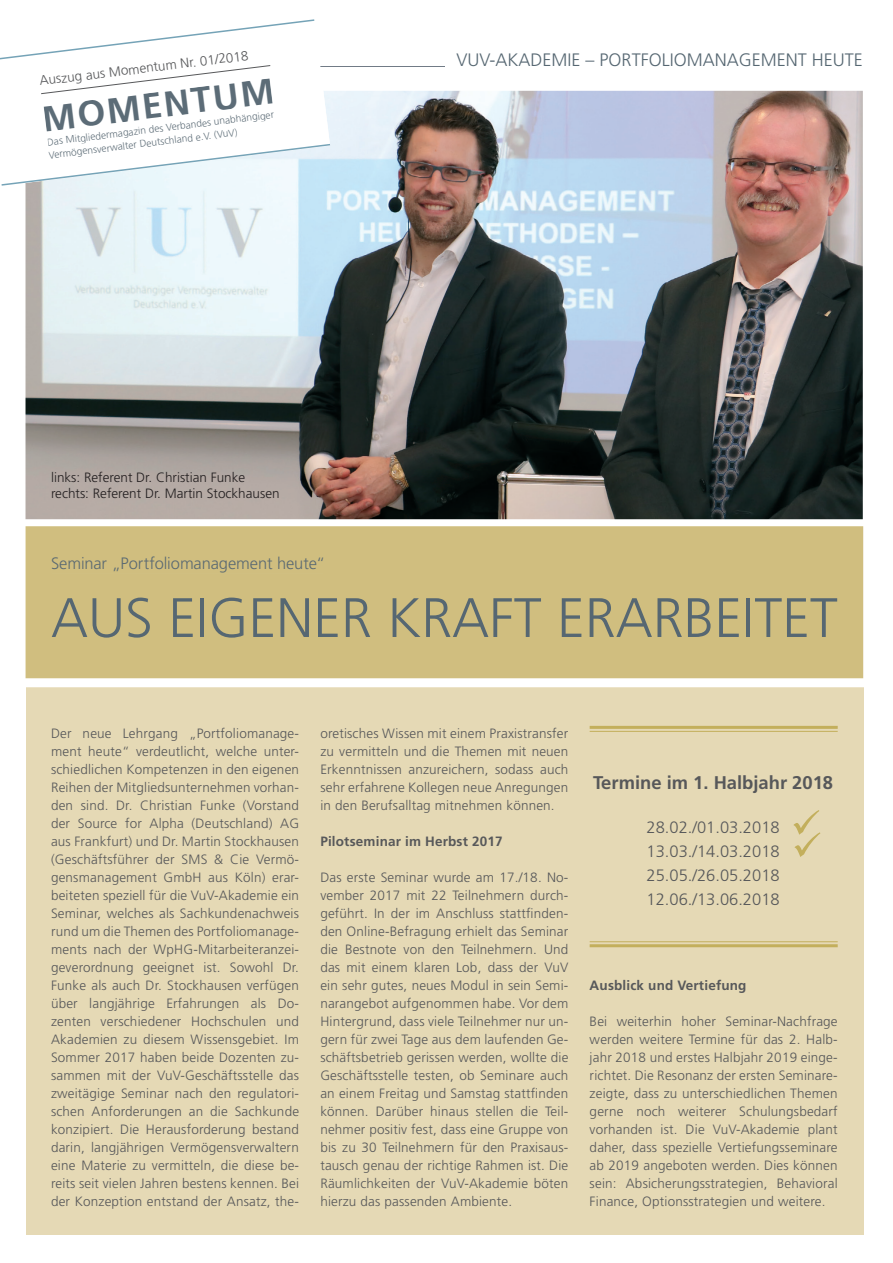
<style>
.page{position:relative;width:893px;height:1263px;background:#fff}
.page>*{position:absolute;margin:0;border:0;box-sizing:border-box;transform-origin:0 0}
.t1{font:300 55.5px "Frutiger LT Std";color:#566772}
.t2{font:700 35.85px "Frutiger LT Std";color:#5c6c77}
.t3{font:700 18.3px "Frutiger LT Std";color:#57585a}
.t4{font:300 18px "Frutiger LT Std";color:#566772}
.t5{font:300 16.5px/24px "Frutiger LT Std";color:#57585a;text-align:justify}
.t6{font:300 16.5px "Frutiger LT Std";letter-spacing:-.005em;color:#5b6a72}
.t7{font:300 13.5px/18px "Frutiger LT Std";letter-spacing:.015em;color:#57585a;text-align:justify}
.t8{font:300 13.5px/16.2px "Frutiger LT Std";color:#231f20}
.t9{font:700 13.5px "Frutiger LT Std";letter-spacing:.015em;color:#57585a}
.t10{font:300 10.2px/13px "Frutiger LT Std";color:#63727c}
</style>
<div class="page">
<div style="left:26px;top:526px;width:837px;height:152px;background:#d0be7f"></div>
<hr style="left:26px;top:66px;width:419px;height:1px;background:#717b86">
<div style="left:26px;top:682px;width:838px;height:553px;background:#e5d9b5"></div>
<div style="left:13px;top:678px;width:878px;height:9px;background:#fff"></div>
<div style="left:52px;top:557px;width:271px;height:16px;background:#d0be7f"></div>
<img style="left:26px;top:91px;width:837px;height:428px">
<hr style="left:590px;top:726px;width:248px;height:3px;background:#c3af5c">
<hr style="left:590px;top:731px;width:248px;height:1px;background:#c3af5c">
<hr style="left:590px;top:941px;width:248px;height:1px;background:#c3af5c">
<hr style="left:590px;top:944px;width:248px;height:3px;background:#c3af5c">
<svg style="left:793px;top:810px;width:27px;height:47px"></svg>
<svg style="left:0;top:19px;width:332px;height:168px"></svg>
<p class="t7" style="left:39px;top:72px;width:212px;rotate:-7deg">Auszug aus Momentum Nr. 01/2018</p>
<h2 class="t2" style="left:40px;top:98px;width:235px;rotate:-7deg">MOMENTUM</h2>
<p class="t10" style="left:46px;top:136px;width:230px;rotate:-7deg">Das Mitgliedermagazin des Verbandes unabhängiger<br>Vermögensverwalter Deutschland e.V. (VuV)</p>
<p class="t8" style="left:51px;top:469px;width:230px">links: Referent Dr. Christian Funke rechts: Referent Dr. Martin Stockhausen</p>
<p class="t6" style="left:51px;top:554px;width:276px">Seminar „Portfoliomanagement heute“</p>
<h3 class="t4" style="left:457px;top:49px;width:408px">VUV-AKADEMIE – PORTFOLIOMANAGEMENT HEUTE</h3>
<h1 class="t1" style="left:51px;top:586px;width:788px">AUS EIGENER KRAFT ERARBEITET</h1>
<p class="t7" style="left:51px;top:725px;width:250px">Der neue Lehrgang „Portfoliomanage&shy;ment heute“ verdeutlicht, welche unter&shy;schiedlichen Kompetenzen in den eigenen Reihen der Mitgliedsunternehmen vorhan&shy;den sind. Dr. Christian Funke (Vorstand der Source for Alpha (Deutschland) AG aus Frankfurt) und Dr. Martin Stockhausen (Geschäftsführer der SMS &amp; Cie Vermö&shy;gensmanagement GmbH aus Köln) erar&shy;beiteten speziell für die VuV-Akademie ein Seminar, welches als Sachkundenachweis rund um die Themen des Portfoliomanage&shy;ments nach der WpHG-Mitarbeiteranzei&shy;geverordnung geeignet ist. Sowohl Dr.<br>Funke als auch Dr. Stockhausen verfügen über langjährige Erfahrungen als Do&shy;zenten verschiedener Hochschulen und Akademien zu diesem Wissensgebiet. Im Sommer 2017 haben beide Dozenten zu&shy;sammen mit der VuV-Geschäftsstelle das zweitägige Seminar nach den regulatori&shy;schen Anforderungen an die Sachkunde konzipiert. Die Herausforderung bestand darin, langjährigen Vermögensverwaltern eine Materie zu vermitteln, die diese be&shy;reits seit vielen Jahren bestens kennen. Bei der Konzeption entstand der Ansatz, the-</p>
<p class="t7" style="left:320px;top:725px;width:250px">oretisches Wissen mit einem Praxistransfer zu vermitteln und die Themen mit neuen Erkenntnissen anzureichern, sodass auch sehr erfahrene Kollegen neue Anregungen in den Berufsalltag mitnehmen können.</p>
<p class="t9" style="left:320px;top:833px;width:184px">Pilotseminar im Herbst 2017</p>
<p class="t7" style="left:320px;top:869px;width:250px">Das erste Seminar wurde am 17./18. No&shy;vember 2017 mit 22 Teilnehmern durch&shy;geführt. In der im Anschluss stattfinden&shy;den Online-Befragung erhielt das Seminar die Bestnote von den Teilnehmern. Und das mit einem klaren Lob, dass der VuV ein sehr gutes, neues Modul in sein Semi&shy;narangebot aufgenommen habe. Vor dem Hintergrund, dass viele Teilnehmer nur un&shy;gern für zwei Tage aus dem laufenden Ge&shy;schäftsbetrieb gerissen werden, wollte die Geschäftsstelle testen, ob Seminare auch an einem Freitag und Samstag stattfinden können. Darüber hinaus stellen die Teil&shy;nehmer positiv fest, dass eine Gruppe von bis zu 30 Teilnehmern für den Praxisaus&shy;tausch genau der richtige Rahmen ist. Die Räumlichkeiten der VuV-Akademie böten hierzu das passenden Ambiente.</p>
<h3 class="t3" style="left:593px;top:771px;width:242px">Termine im 1. Halbjahr 2018</h3>
<p class="t5" style="left:647px;top:815px;width:135px">28.02./01.03.2018<br>13.03./14.03.2018<br>25.05./26.05.2018<br>12.06./13.06.2018</p>
<p class="t9" style="left:590px;top:977px;width:158px">Ausblick und Vertiefung</p>
<p class="t7" style="left:590px;top:1013px;width:250px">Bei weiterhin hoher Seminar-Nachfrage werden weitere Termine für das 2. Halb&shy;jahr 2018 und erstes Halbjahr 2019 einge&shy;richtet. Die Resonanz der ersten Seminare&shy;zeigte, dass zu unterschiedlichen Themen gerne noch weiterer Schulungsbedarf vorhanden ist. Die VuV-Akademie plant daher, dass spezielle Vertiefungsseminare ab 2019 angeboten werden. Dies können sein: Absicherungsstrategien, Behavioral Finance, Optionsstrategien und weitere.</p>
</div>
